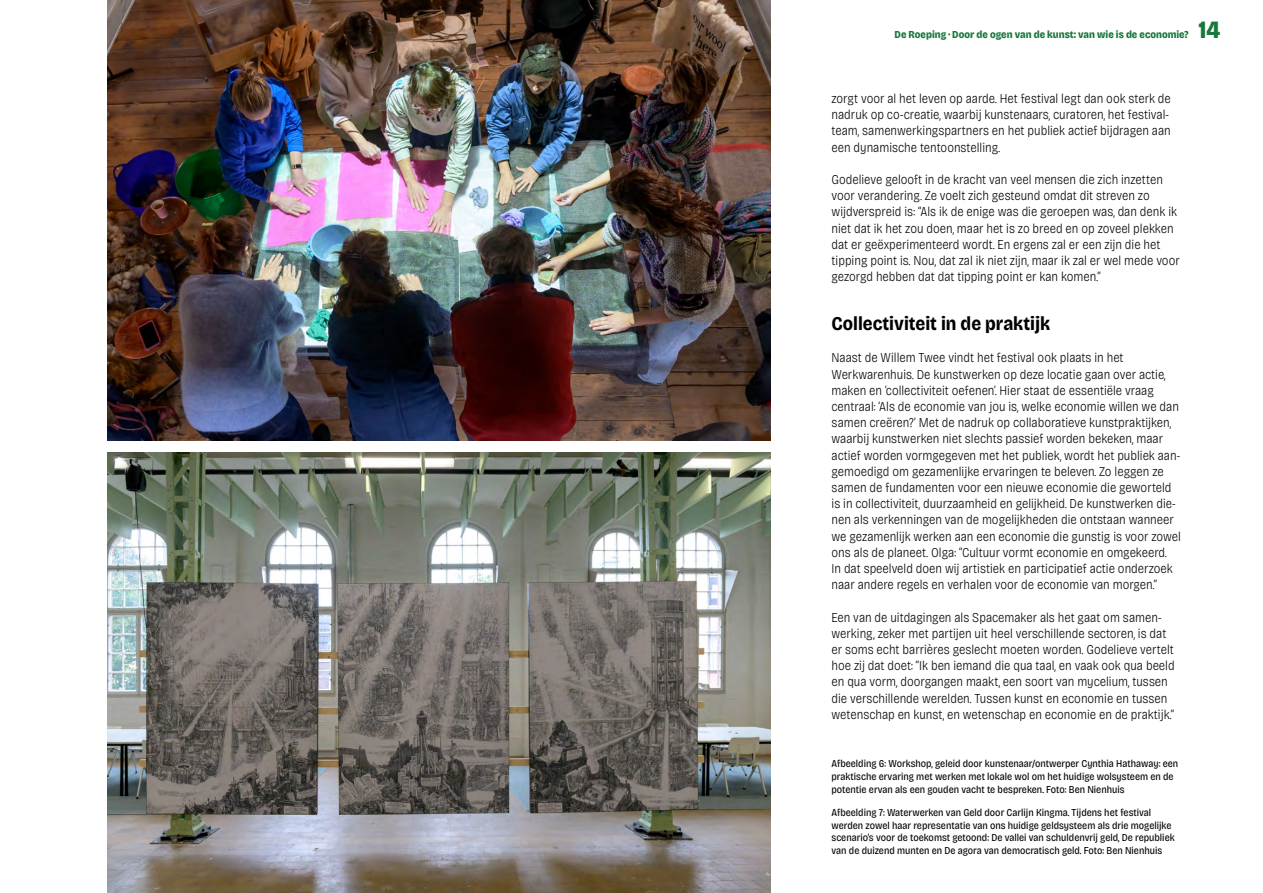
<style>
.page{position:relative;width:1263px;height:893px;background:#fff}
.page>*{position:absolute;margin:0;border:0;box-sizing:border-box;transform-origin:0 0}
.t1{font:800 semi-condensed 24.75px "Bricolage Grotesque 24 pt";color:#18773b}
.t2{font:700 semi-condensed 19.5px "Bricolage Grotesque 24 pt";color:#000}
.t3{font:200 semi-condensed 13.5px/16.2px "Bricolage Grotesque 24 pt";color:#000}
.t4{font:800 semi-condensed 10.65px "Bricolage Grotesque 24 pt";color:#18773b}
.t5{font:semi-condensed 10.5px/12.6px "Bricolage Grotesque 24 pt";color:#000}
</style>
<div class="page">
<img style="left:107px;top:0;width:664px;height:440px">
<img style="left:107px;top:453px;width:664px;height:440px">
<p class="t4" style="left:895px;top:26px;width:295px">De Roeping · Door de ogen van de kunst: van wie is de economie?</p>
<h1 class="t1" style="left:1198px;top:10px;width:23px">14</h1>
<p class="t3" style="left:831px;top:90px;width:341px">zorgt voor al het leven op aarde. Het festival legt dan ook sterk de nadruk op co-creatie, waarbij kunstenaars, curatoren, het festival&shy;team, samenwerkingspartners en het publiek actief bijdragen aan een dynamische tentoonstelling.</p>
<p class="t3" style="left:831px;top:171px;width:350px">Godelieve gelooft in de kracht van veel mensen die zich inzetten voor verandering. Ze voelt zich gesteund omdat dit streven zo wijdverspreid is: “Als ik de enige was die geroepen was, dan denk ik niet dat ik het zou doen, maar het is zo breed en op zoveel plekken dat er geëxperimenteerd wordt. En ergens zal er een zijn die het tipping point is. Nou, dat zal ik niet zijn, maar ik zal er wel mede voor gezorgd hebben dat dat tipping point er kan komen.”</p>
<h2 class="t2" style="left:831px;top:308px;width:220px">Collectiviteit in de praktijk</h2>
<p class="t3" style="left:831px;top:349px;width:351px">Naast de Willem Twee vindt het festival ook plaats in het Werkwarenhuis. De kunstwerken op deze locatie gaan over actie, maken en ‘collectiviteit oefenen’. Hier staat de essentiële vraag centraal: ‘Als de economie van jou is, welke economie willen we dan samen creëren?’ Met de nadruk op collaboratieve kunstpraktijken, waarbij kunstwerken niet slechts passief worden bekeken, maar actief worden vormgegeven met het publiek, wordt het publiek aan&shy;gemoedigd om gezamenlijke ervaringen te beleven. Zo leggen ze samen de fundamenten voor een nieuwe economie die geworteld is in collectiviteit, duurzaamheid en gelijkheid. De kunstwerken die&shy;nen als verkenningen van de mogelijkheden die ontstaan wanneer we gezamenlijk werken aan een economie die gunstig is voor zowel ons als de planeet. Olga: “Cultuur vormt economie en omgekeerd.<br>In dat speelveld doen wij artistiek en participatief actie onderzoek naar andere regels en verhalen voor de economie van morgen.”</p>
<p class="t3" style="left:831px;top:608px;width:345px">Een van de uitdagingen als Spacemaker als het gaat om samen&shy;werking, zeker met partijen uit heel verschillende sectoren, is dat er soms echt barrières geslecht moeten worden. Godelieve vertelt hoe zij dat doet: “Ik ben iemand die qua taal, en vaak ook qua beeld en qua vorm, doorgangen maakt, een soort van mycelium, tussen die verschillende werelden. Tussen kunst en economie en tussen wetenschap en kunst, en wetenschap en economie en de praktijk.”</p>
<p class="t5" style="left:831px;top:757px;width:348px">Afbeelding 6: Workshop, geleid door kunstenaar/ontwerper Cynthia Hathaway: een praktische ervaring met werken met lokale wol om het huidige wolsysteem en de potentie ervan als een gouden vacht te bespreken. Foto: Ben Nienhuis</p>
<p class="t5" style="left:831px;top:806px;width:345px">Afbeelding 7: Waterwerken van Geld door Carlijn Kingma. Tijdens het festival werden zowel haar representatie van ons huidige geldsysteem als drie mogelijke scenario’s voor de toekomst getoond: De vallei van schuldenvrij geld, De republiek van de duizend munten en De agora van democratisch geld. Foto: Ben Nienhuis</p>
</div>
